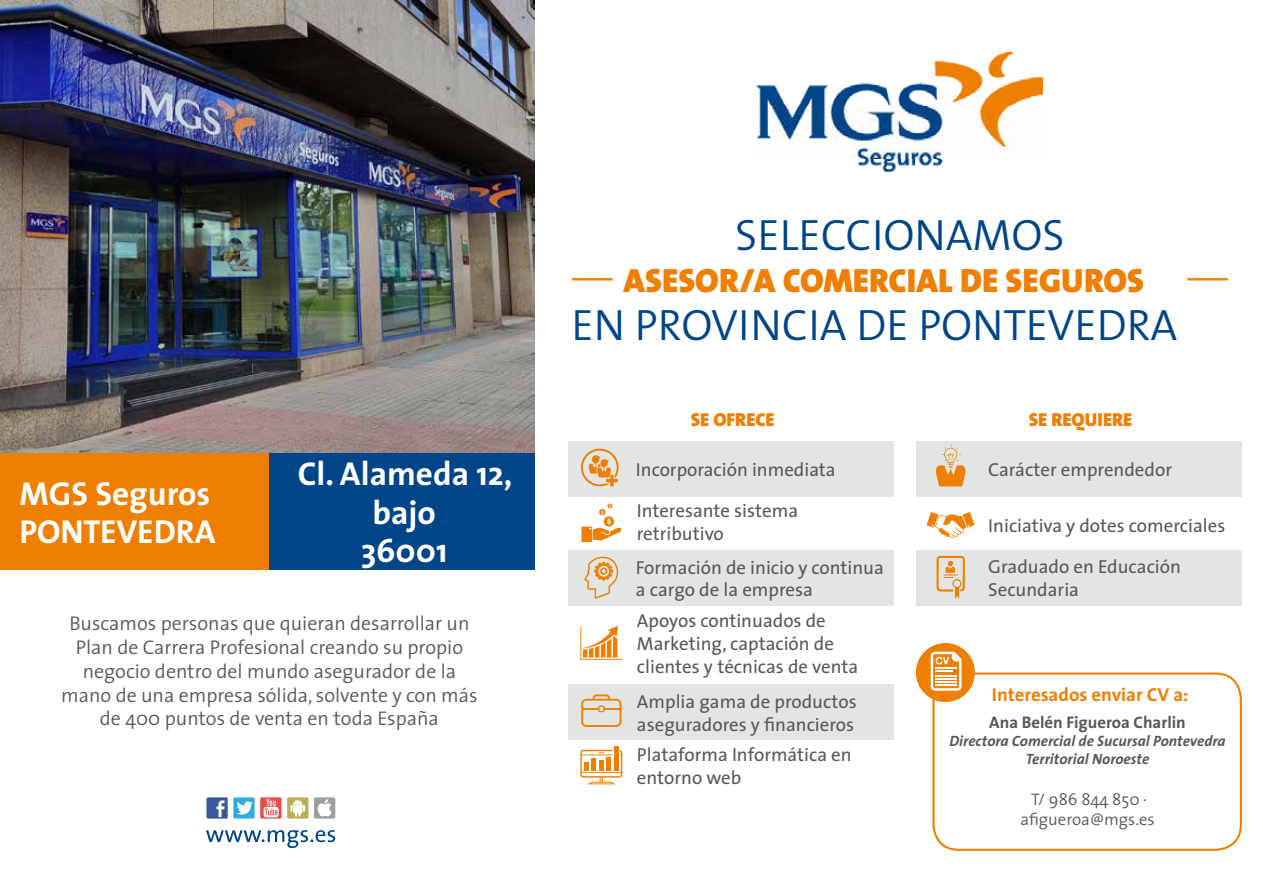
<style>
.page{position:relative;width:1263px;height:893px;background:#fff}
.page>*{position:absolute;margin:0;border:0;box-sizing:border-box;transform-origin:0 0}
.t1{font:300 44.1px/89.8px "The Sans";color:#004588}
.t2{font:900 33.75px "The Sans";color:#ee7f00}
.t3{font:700 33.3px/38.5px "The Sans";color:#fff;text-align:center}
.t4{font:300 19.8px/23.9px "The Sans";color:#58585a;text-align:center}
.t5{font:18.9px/22.6px "The Sans";color:#58585a}
.t6{font:700 18.9px "The Sans";color:#ee7f00}
.t7{font:18.9px "The Sans Black Caps";color:#ee7f00}
.t8{font:300 16.8px/20.1px "The Sans";color:#58585a;text-align:center}
.t9{font:700 16.8px "The Sans";color:#58585a}
.t10{font:italic 700 15px/18px "The Sans";color:#58585a;text-align:center}
</style>
<div class="page">
<div style="left:206px;top:797px;width:22px;height:22px;background:#39589f;border-radius:2px"></div>
<svg style="left:216px;top:800px;width:9px;height:17px"></svg>
<div style="left:233px;top:797px;width:22px;height:22px;background:#2fabde;border-radius:2px"></div>
<svg style="left:237px;top:801px;width:16px;height:14px"></svg>
<div style="left:260px;top:797px;width:21px;height:22px;background:#e44c46;border-radius:2px"></div>
<svg style="left:262px;top:798px;width:17px;height:20px"></svg>
<div style="left:287px;top:797px;width:21px;height:22px;background:#b7b151;border-radius:2px"></div>
<svg style="left:290px;top:799px;width:15px;height:18px"></svg>
<div style="left:314px;top:797px;width:21px;height:22px;background:#9c9e9f;border-radius:2px"></div>
<svg style="left:318px;top:799px;width:14px;height:17px"></svg>
<svg style="left:206px;top:830px;width:129px;height:18px"></svg>
<div style="left:0;top:453px;width:271px;height:116px;background:#ee7f00"></div>
<div style="left:269px;top:453px;width:266px;height:116px;background:#004588"></div>
<img style="left:758px;top:53px;width:284px;height:119px">
<hr style="left:572px;top:278px;width:41px;height:2px;background:#ee7f00">
<hr style="left:1187px;top:278px;width:41px;height:2px;background:#ee7f00">
<div style="left:917px;top:550px;width:325px;height:55px;background:#e3e4e4"></div>
<div style="left:917px;top:441px;width:325px;height:56px;background:#e3e4e4"></div>
<svg style="left:936px;top:445px;width:30px;height:41px"></svg>
<svg style="left:926px;top:512px;width:49px;height:26px"></svg>
<svg style="left:936px;top:556px;width:29px;height:43px"></svg>
<div style="left:569px;top:684px;width:325px;height:56px;background:#e3e4e4"></div>
<div style="left:569px;top:550px;width:325px;height:55px;background:#e3e4e4"></div>
<div style="left:569px;top:441px;width:325px;height:56px;background:#e3e4e4"></div>
<svg style="left:580px;top:626px;width:42px;height:34px"></svg>
<svg style="left:581px;top:504px;width:41px;height:38px"></svg>
<svg style="left:581px;top:449px;width:38px;height:37px"></svg>
<svg style="left:580px;top:750px;width:42px;height:34px"></svg>
<div style="left:614px;top:747px;width:5px;height:24px;background:#ee7f00"></div>
<svg style="left:584px;top:557px;width:35px;height:42px"></svg>
<svg style="left:581px;top:694px;width:40px;height:33px"></svg>
<div style="left:932px;top:672px;width:310px;height:179px;border:2px solid #ee7f00;border-radius:25px"></div>
<div style="left:916px;top:643px;width:59px;height:59px;background:#ee7f00;border-radius:50%"></div>
<svg style="left:931px;top:652px;width:30px;height:39px"></svg>
<img style="left:0;top:0;width:534px;height:453px">
<h3 class="t3" style="left:20px;top:474px;width:198px;text-align:left">MGS Seguros<br>PONTEVEDRA</h3>
<h3 class="t3" style="left:298px;top:455px;width:216px">Cl. Alameda 12, bajo<br>36001</h3>
<p class="t4" style="left:61px;top:612px;width:418px">Buscamos personas que quieran desarrollar un Plan de Carrera Profesional creando su propio negocio dentro del mundo asegurador de la mano de una empresa sólida, solvente y con más de 400 puntos de venta en toda España</p>
<h1 class="t1" style="left:572px;top:191px;width:607px;text-indent:164px">SELECCIONAMOS<br>EN PROVINCIA DE PONTEVEDRA</h1>
<h2 class="t2" style="left:623px;top:259px;width:522px">ASESOR/A COMERCIAL DE SEGUROS</h2>
<p class="t7" style="left:691px;top:408px;width:85px">SE OFRECE</p>
<p class="t5" style="left:636px;top:450px;width:201px;line-height:40.8px">Incorporación inmediata<br>Interesante sistema</p>
<p class="t5" style="left:636px;top:517px;width:250px;line-height:33.8px">retributivo<br>Formación de inicio y continua</p>
<p class="t5" style="left:636px;top:574px;width:191px;line-height:31px">a cargo de la empresa<br>Apoyos continuados de</p>
<p class="t5" style="left:637px;top:632px;width:223px">Marketing, captación de clientes y técnicas de venta</p>
<p class="t5" style="left:637px;top:690px;width:221px">Amplia gama de productos aseguradores y financieros</p>
<p class="t5" style="left:637px;top:744px;width:216px">Plataforma Informática en entorno web</p>
<p class="t7" style="left:1029px;top:408px;width:105px">SE REQUIERE</p>
<p class="t5" style="left:988px;top:459px;width:185px">Carácter emprendedor</p>
<p class="t5" style="left:988px;top:505px;width:239px;line-height:41.4px">Iniciativa y dotes comerciales<br>Graduado en Educación</p>
<p class="t5" style="left:988px;top:579px;width:92px">Secundaria</p>
<p class="t6" style="left:992px;top:682px;width:198px">Interesados enviar CV a:</p>
<p class="t9" style="left:989px;top:712px;width:198px">Ana Belén Figueroa Charlin</p>
<p class="t10" style="left:949px;top:732px;width:278px">Directora Comercial de Sucursal Pontevedra<br>Territorial Noroeste</p>
<p class="t8" style="left:1020px;top:789px;width:136px">T/ 986 844 850 · afigueroa@mgs.es</p>
</div>
